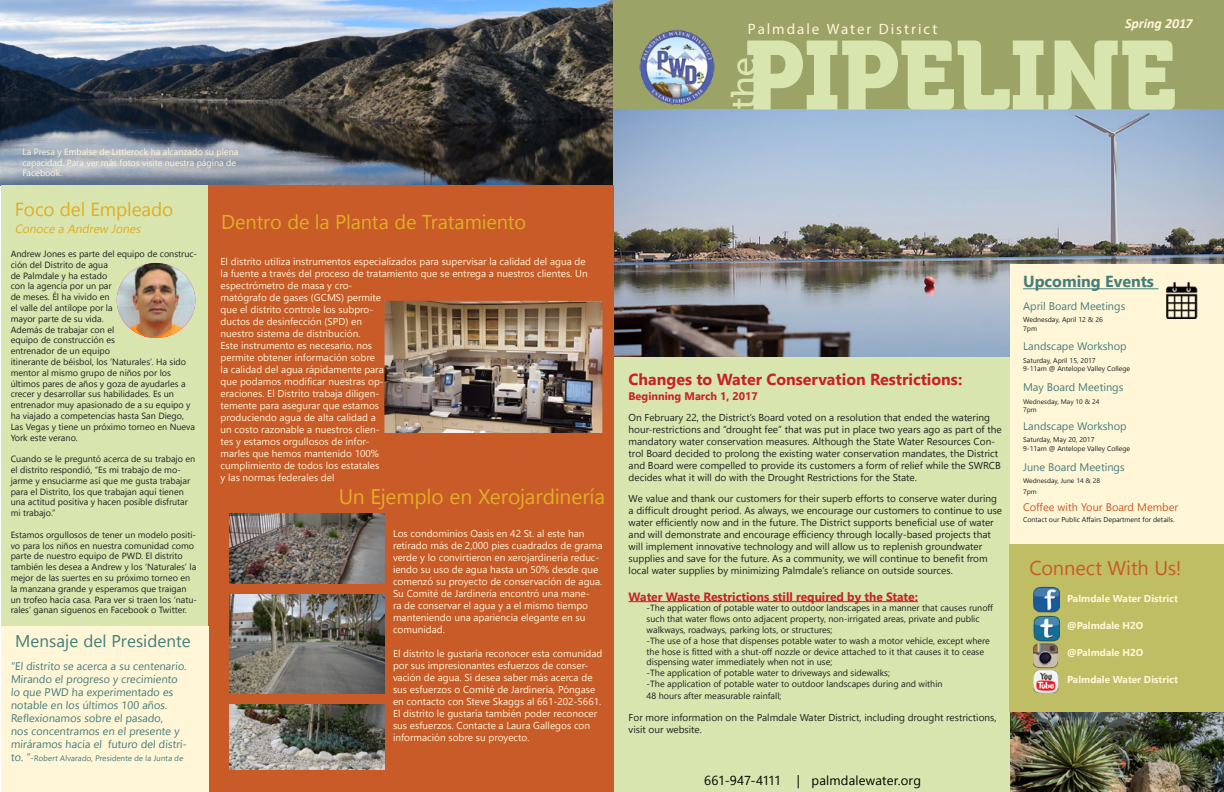
<style>
.page{position:relative;width:1224px;height:792px;background:#fff}
.page>*{position:absolute;margin:0;border:0;box-sizing:border-box;transform-origin:0 0}
.t1{font:21px "Nirmala UI";letter-spacing:-.01em;color:#e0ae25}
.t2{font:20px "Nirmala UI";letter-spacing:-.01em;color:#e0ae25}
.t3{font:20px "Nirmala UI";letter-spacing:-.005em;color:#c85b28}
.t4{font:19px "Nirmala UI";letter-spacing:-.005em;color:#e0ae25}
.t5{font:17px "Nirmala UI";letter-spacing:.005em;color:#457d7b}
.t6{font:700 16px "Nirmala UI";color:#c72127}
.t7{font:700 16px "Nirmala UI";color:#457d7b}
.t8{font:15px "Myriad Pro";letter-spacing:.13em;color:#fff6d8}
.t9{font:italic 700 14px "Calibri";color:#fff6d8}
.t10{font:13px "Nirmala UI";letter-spacing:.015em;color:#000}
.t11{font:700 12px "Nirmala UI";color:#c72127}
.t12{font:italic 12px "Nirmala UI";color:#e0ae25}
.t13{font:11px/13px "Nirmala UI";color:#457d7b}
.t14{font:11px "Nirmala UI";color:#c85b28}
.t15{font:700 11px "Nirmala UI";color:#c72127}
.t16{font:10px/12px "Nirmala UI";color:#fff6d8}
.t17{font:10px/12px "Nirmala UI";color:#1d2021}
.t18{font:700 10px "Nirmala UI";color:#fff6d8}
.t19{font:9px/10.8px "Nirmala UI";color:#1d2021}
.t20{font:9px/10.8px "Nirmala UI";color:#fff6d8}
.t21{font:8px "Nirmala UI";color:#457d7b}
.t22{font:7px/8.5px "Nirmala UI";color:#1d2021}
.t23{font:6.7px/8.5px "Nirmala UI";color:#1d2021}
.s1{font-size:11px}
.s2{font-size:9px}
</style>
<div class="page">
<div style="left:607px;top:0;width:617px;height:110px;background:#9ca367"></div>
<img style="left:613px;top:110px;width:611px;height:247px">
<img style="left:639px;top:30px;width:76px;height:75px">
<svg style="left:731px;top:41px;width:444px;height:69px"></svg>
<div style="left:607px;top:357px;width:404px;height:435px;background:#d9e5ae"></div>
<hr style="left:629px;top:601px;width:289px;height:1px;background:#c72127">
<div style="left:1011px;top:264px;width:213px;height:293px;background:#fff6d8"></div>
<hr style="left:1023px;top:289px;width:135px;height:1px;background:#457d7b">
<img style="left:1166px;top:282px;width:32px;height:36px">
<img style="left:1011px;top:712px;width:213px;height:80px">
<img style="left:1px;top:0;width:612px;height:185px">
<div style="left:1px;top:185px;width:208px;height:452px;background:#d9e5ae"></div>
<div style="left:209px;top:185px;width:405px;height:607px;background:#c85b28"></div>
<img style="left:117px;top:263px;width:78px;height:75px">
<img style="left:229px;top:594px;width:155px;height:99px">
<img style="left:229px;top:514px;width:155px;height:70px">
<img style="left:229px;top:704px;width:155px;height:66px">
<div style="left:1010px;top:544px;width:214px;height:168px;background:#c0be64"></div>
<img style="left:1033px;top:586px;width:27px;height:107px">
<div style="left:1px;top:626px;width:208px;height:166px;background:#fff6d8"></div>
<img style="left:384px;top:301px;width:219px;height:132px">
<h3 class="t8" style="left:748px;top:20px;width:191px">Palmdale Water District</h3>
<h3 class="t9" style="left:1125px;top:14px;width:69px">Spring 2017</h3>
<p class="t20" style="left:22px;top:146px;width:217px">La Presa y Embalse de Littlerock ha alcanzado su plena capacidad. Para ver más fotos visite nuestra página de<br>Facebook.</p>
<h3 class="t4" style="left:15px;top:194px;width:160px">Foco del Empleado</h3>
<h3 class="t12" style="left:15px;top:219px;width:130px">Conoce a Andrew Jones</h3>
<p class="t19" style="left:11px;top:248px;width:188px">Andrew Jones es parte del equipo de construc&shy;ción del Distrito de agua<br>de Palmdale y ha estado<br>con la agencia por un par<br>de meses. Él ha vivido en<br>el valle del antílope por la<br>mayor parte de su vida.<br>Además de trabajar con el<br>equipo de construcción es<br>entrenador de un equipo<br>itinerante de béisbol, los ‘Naturales’. Ha sido mentor al mismo grupo de niños por los últimos pares de años y goza de ayudarles a crecer y desarrollar sus habilidades. Es un entrenador muy apasionado de a su equipo y ha viajado a competencias hasta San Diego,<br>Las Vegas y tiene un próximo torneo en Nueva<br>York este verano.</p>
<p class="t19" style="left:11px;top:453px;width:186px">Cuando se le preguntó acerca de su trabajo en el distrito respondió, “Es mi trabajo de mo&shy;jarme y ensuciarme así que me gusta trabajar para el Distrito, los que trabajan aquí tienen una actitud positiva y hacen posible disfrutar mi trabajo.”</p>
<p class="t19" style="left:11px;top:529px;width:188px">Estamos orgullosos de tener un modelo positi&shy;vo para los niños en nuestra comunidad como parte de nuestro equipo de PWD. El distrito también les desea a Andrew y los ‘Naturales’ la mejor de las suertes en su próximo torneo en la manzana grande y esperamos que traigan un trofeo hacia casa. Para ver si traen los ‘natu&shy;rales’ ganan síguenos en Facebook o Twitter.</p>
<h3 class="t5" style="left:15px;top:628px;width:177px">Mensaje del Presidente</h3>
<p class="t13" style="left:11px;top:659px;width:179px">“El distrito se acerca a su centenario.<br>Mirando el progreso y crecimiento lo que PWD ha experimentado es notable en los últimos 100 años.<br>Reflexionamos sobre el pasado,<br>nos concentramos en el presente y miráramos hacia el futuro del distri-</p>
<p class="t21" style="left:11px;top:751px;width:175px"><span class="s1">to. “</span><span class="s2">-</span>Robert Alvarado, Presidente de la Junta de</p>
<h2 class="t2" style="left:221px;top:206px;width:306px">Dentro de la Planta de Tratamiento</h2>
<p class="t16" style="left:221px;top:255px;width:369px">El distrito utiliza instrumentos especializados para supervisar la calidad del agua de la fuente a través del proceso de tratamiento que se entrega a nuestros clientes. Un espectrómetro de masa y cro-<br>matógrafo de gases (GCMS) permite<br>que el distrito controle los subpro-<br>ductos de desinfección (SPD) en<br>nuestro sistema de distribución.<br>Este instrumento es necesario, nos<br>permite obtener información sobre<br>la calidad del agua rápidamente para<br>que podamos modificar nuestras op-<br>eraciones. El Distrito trabaja diligen-<br>temente para asegurar que estamos<br>produciendo agua de alta calidad a<br>un costo razonable a nuestros clien-<br>tes y estamos orgullosos de infor-<br>marles que hemos mantenido 100%<br>cumplimiento de todos los estatales<br>y las normas federales del</p>
<h1 class="t1" style="left:339px;top:480px;width:268px">Un Ejemplo en Xerojardinería</h1>
<p class="t16" style="left:393px;top:526px;width:211px">Los condominios Oasis en 42 St. al este han retirado más de 2,000 pies cuadrados de grama verde y lo convirtieron en xerojardineria reduc&shy;iendo su uso de agua hasta un 50% desde que comenzó su proyecto de conservación de agua.<br>Su Comité de Jardinería encontró una mane-<br>ra de conservar el agua y a el mismo tiempo manteniendo una apariencia elegante en su comunidad.</p>
<p class="t16" style="left:393px;top:646px;width:211px">El distrito le gustaría reconocer esta comunidad por sus impresionantes esfuerzos de conser&shy;vación de agua. Si desea saber más acerca de sus esfuerzos o Comité de Jardinería, Póngase en contacto con Steve Skaggs al 661-202-5661.<br>El distrito le gustaría también poder reconocer sus esfuerzos. Contacte a Laura Gallegos con información sobre su proyecto.</p>
<h3 class="t6" style="left:629px;top:367px;width:335px">Changes to Water Conservation Restrictions:</h3>
<p class="t15" style="left:629px;top:388px;width:131px">Beginning March 1, 2017</p>
<p class="t17" style="left:629px;top:411px;width:375px">On February 22, the District’s Board voted on a resolution that ended the watering hour-restrictions and “drought fee” that was put in place two years ago as part of the mandatory water conservation measures. Although the State Water Resources Con&shy;trol Board decided to prolong the existing water conservation mandates, the District and Board were compelled to provide its customers a form of relief while the SWRCB decides what it will do with the Drought Restrictions for the State.</p>
<p class="t17" style="left:629px;top:492px;width:375px">We value and thank our customers for their superb efforts to conserve water during a difficult drought period. As always, we encourage our customers to continue to use water efficiently now and in the future. The District supports beneficial use of water and will demonstrate and encourage efficiency through locally-based projects that will implement innovative technology and will allow us to replenish groundwater supplies and save for the future. As a community, we will continue to benefit from local water supplies by minimizing Palmdale’s reliance on outside sources.</p>
<h3 class="t11" style="left:629px;top:587px;width:291px">Water Waste Restrictions still required by the State:</h3>
<p class="t19" style="left:647px;top:602px;width:348px">-The application of potable water to outdoor landscapes in a manner that causes runoff such that water flows onto adjacent property, non-irrigated areas, private and public walkways, roadways, parking lots, or structures;<br>-The use of a hose that dispenses potable water to wash a motor vehicle, except where the hose is fitted with a shut-off nozzle or device attached to it that causes it to cease dispensing water immediately when not in use;<br>-The application of potable water to driveways and sidewalks;<br>-The application of potable water to outdoor landscapes during and within</p>
<p class="t19" style="left:647px;top:690px;width:136px">48 hours after measurable rainfall;</p>
<p class="t17" style="left:629px;top:711px;width:370px">For more information on the Palmdale Water District, including drought restrictions, visit our website.</p>
<h3 class="t10" style="left:704px;top:770px;width:218px">661-947-4111 | palmdalewater.org</h3>
<h3 class="t7" style="left:1023px;top:269px;width:132px">Upcoming Events</h3>
<p class="t13" style="left:1023px;top:299px;width:104px">April Board Meetings</p>
<p class="t22" style="left:1023px;top:315px;width:81px">Wednesday, April 12 &amp; 26<br>7pm</p>
<p class="t13" style="left:1023px;top:339px;width:105px">Landscape Workshop</p>
<p class="t22" style="left:1023px;top:356px;width:109px">Saturday, April 15, 2017<br>9-11am @ Antelope Valley College</p>
<p class="t13" style="left:1023px;top:380px;width:102px">May Board Meetings</p>
<p class="t23" style="left:1023px;top:397px;width:78px">Wednesday, May 10 &amp; 24<br>7pm</p>
<p class="t13" style="left:1023px;top:419px;width:105px">Landscape Workshop</p>
<p class="t22" style="left:1023px;top:435px;width:109px">Saturday, May 20, 2017<br>9-11am @ Antelope Valley College</p>
<p class="t13" style="left:1023px;top:460px;width:103px">June Board Meetings</p>
<p class="t23" style="left:1023px;top:475px;width:79px;line-height:10.5px">Wednesday, June 14 &amp; 28<br>7pm</p>
<p class="t14" style="left:1023px;top:499px;width:157px">Coffee with Your Board Member</p>
<p class="t22" style="left:1023px;top:515px;width:153px">Contact our Public Affairs Department for details.</p>
<h2 class="t3" style="left:1029px;top:552px;width:154px">Connect With Us!</h2>
<p class="t18" style="left:1067px;top:591px;width:112px">Palmdale Water District</p>
<p class="t18" style="left:1067px;top:618px;width:78px">@Palmdale H2O</p>
<p class="t18" style="left:1067px;top:645px;width:78px">@Palmdale H2O</p>
<p class="t18" style="left:1067px;top:672px;width:112px">Palmdale Water District</p>
</div>
